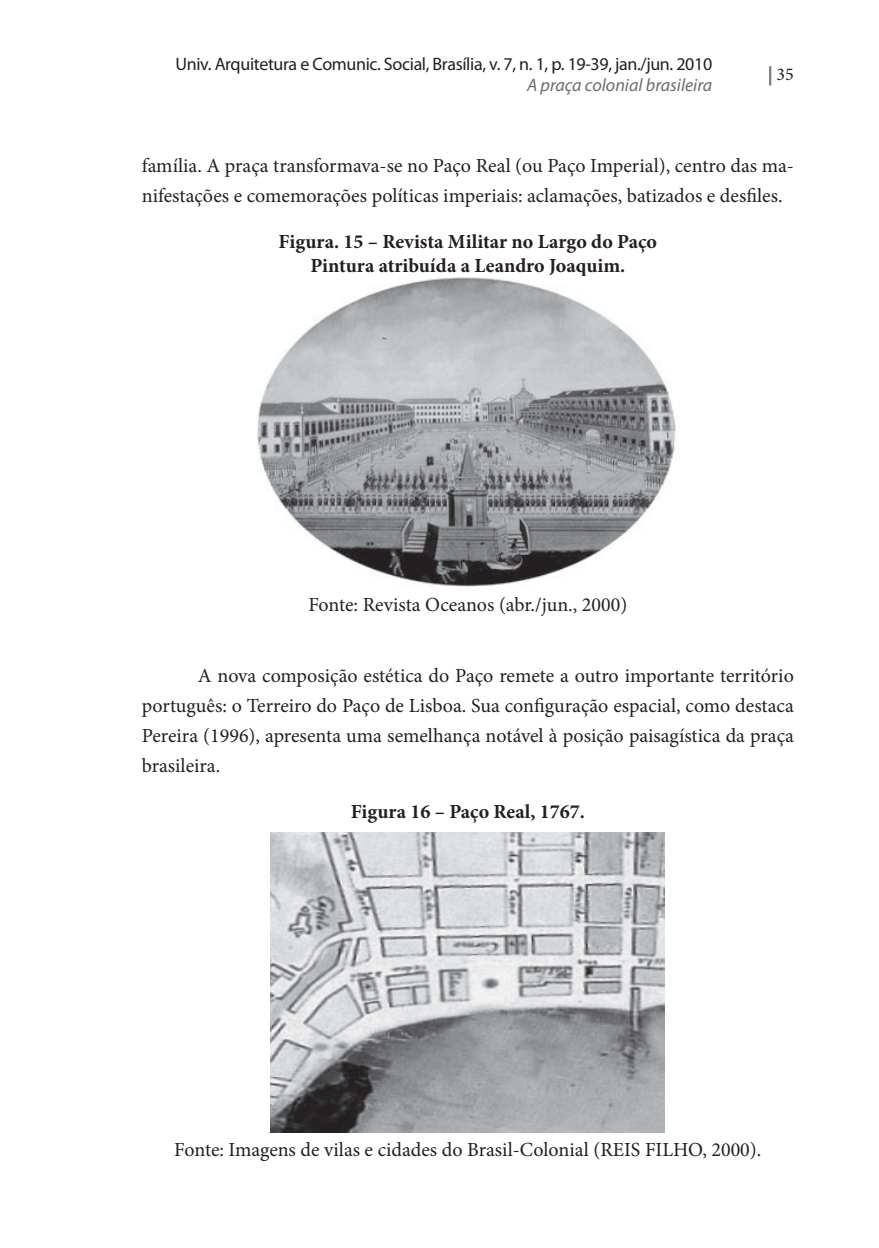
<style>
.page{position:relative;width:879px;height:1248px;background:#fff}
.page>*{position:absolute;margin:0;border:0;box-sizing:border-box;transform-origin:0 0}
.t1{font:20px/30px "Minion Pro";color:#231f20}
.t2{font:700 20px/24px "Minion Pro";color:#231f20;text-align:center}
.t3{font:18px "Myriad Pro";letter-spacing:-.02em;color:#231f20}
.t4{font:italic 18px "Myriad Pro";color:#6c6d70}
.t5{font:18px "Minion Pro";color:#231f20}
.s1{color:#808285}
</style>
<div class="page">
<svg style="left:769px;top:66px;width:2px;height:19px"></svg>
<img style="left:257px;top:277px;width:419px;height:310px">
<img style="left:271px;top:832px;width:394px;height:300px">
<p class="t3" style="left:175px;top:53px;width:538px">Univ. Arquitetura e Comunic. Social, Brasília, v. 7, n. 1, p. 19-39, jan./jun. 2010</p>
<p class="t4" style="left:527px;top:74px;width:187px">A praça colonial brasileira</p>
<p class="t5" style="left:768px;top:63px;width:28px"><span class="s1">|</span> 35</p>
<p class="t1" style="left:142px;top:150px;width:653px">família. A praça transformava-se no Paço Real (ou Paço Imperial), centro das ma&shy;nifestações e comemorações políticas imperiais: aclamações, batizados e desfiles.</p>
<p class="t2" style="left:279px;top:229px;width:380px">Figura. 15 – Revista Militar no Largo do Paço<br>Pintura atribuída a Leandro Joaquim.</p>
<p class="t1" style="left:308px;top:590px;width:320px">Fonte: Revista Oceanos (abr./jun., 2000)</p>
<p class="t1" style="left:142px;top:660px;width:653px;text-align:justify;text-indent:56px">A nova composição estética do Paço remete a outro importante território português: o Terreiro do Paço de Lisboa. Sua configuração espacial, como destaca Pereira (1996), apresenta uma semelhança notável à posição paisagística da praça brasileira.</p>
<p class="t2" style="left:351px;top:799px;width:236px">Figura 16 – Paço Real, 1767.</p>
<p class="t1" style="left:174px;top:1134px;width:588px">Fonte: Imagens de vilas e cidades do Brasil-Colonial (REIS FILHO, 2000).</p>
</div>
